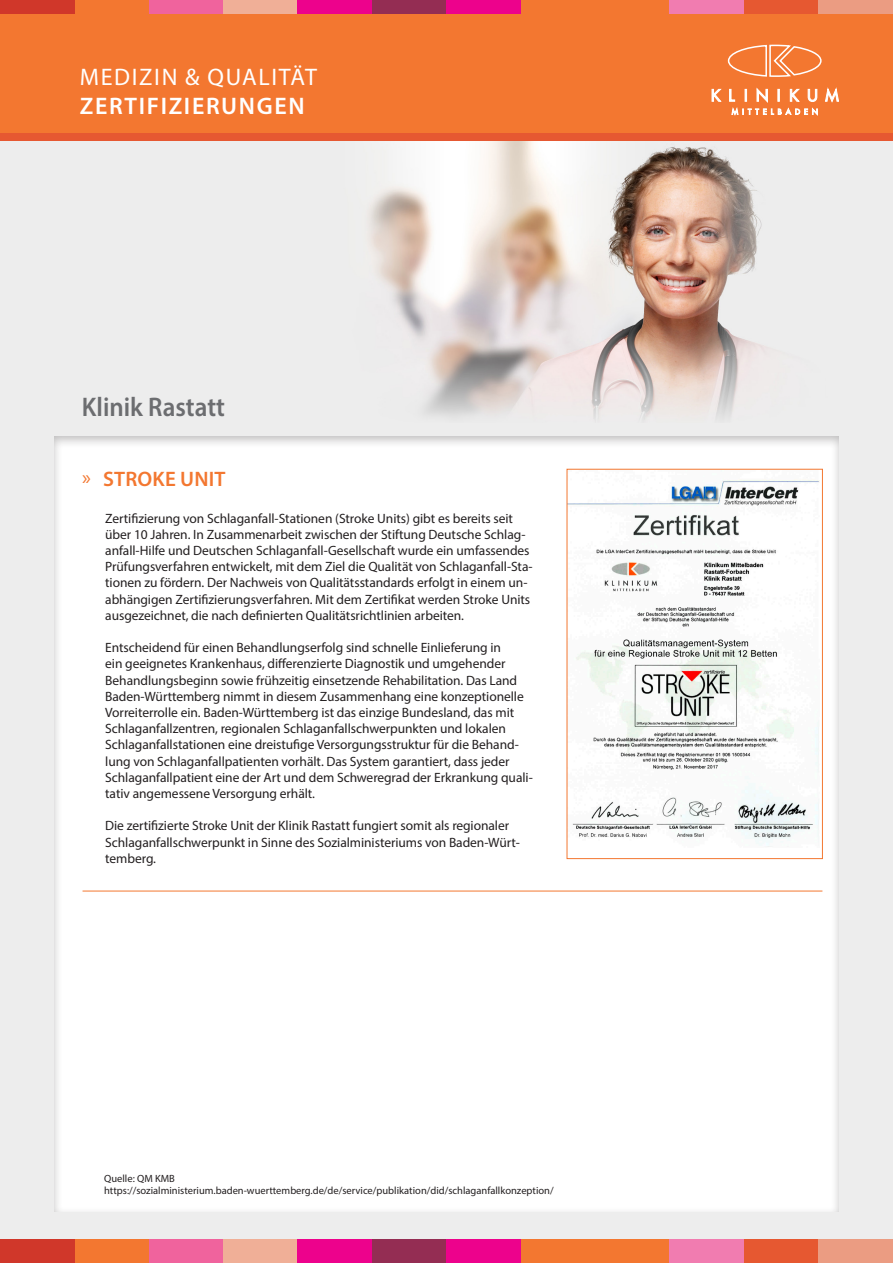
<style>
.page{position:relative;width:893px;height:1263px;background:#fff}
.page>*{position:absolute;margin:0;border:0;box-sizing:border-box;transform-origin:0 0}
.t1{font:600 27px "Myriad Pro";color:#6c6d70;scale:.93 1}
.t2{font:24px "Myriad Pro";letter-spacing:.07em;color:#fff}
.t3{font:600 24px "Myriad Pro";letter-spacing:.07em;color:#fff}
.t4{font:600 21px "Myriad Pro";letter-spacing:.01em;color:#f37730}
.t5{font:13.5px/16.2px "Myriad Pro";letter-spacing:-.005em;color:#231f20}
.t6{font:10.5px/12.6px "Myriad Pro";color:#231f20}
.s1{font-weight:400}
</style>
<div class="page">
<div style="left:0;top:0;width:893px;height:208px;background:#f37730"></div>
<div style="left:0;top:385px;width:893px;height:878px;background:#ededed"></div>
<div style="left:51px;top:437px;width:789px;height:775px;background:#fff"></div>
<div style="left:149px;top:0;width:74px;height:13px;background:#f0639d"></div>
<div style="left:223px;top:0;width:75px;height:13px;background:#f0af97"></div>
<div style="left:298px;top:0;width:74px;height:13px;background:#ed028c"></div>
<div style="left:372px;top:0;width:74px;height:13px;background:#942d53"></div>
<div style="left:446px;top:0;width:75px;height:13px;background:#ed028c"></div>
<div style="left:670px;top:0;width:74px;height:13px;background:#f17cb0"></div>
<div style="left:744px;top:0;width:75px;height:13px;background:#e65831"></div>
<div style="left:819px;top:0;width:74px;height:13px;background:#eb9c82"></div>
<div style="left:0;top:0;width:74px;height:13px;background:#d0372a"></div>
<div style="left:0;top:133px;width:893px;height:9px;background:#e65831"></div>
<svg style="left:712px;top:89px;width:9px;height:13px"></svg>
<svg style="left:729px;top:88px;width:89px;height:27px"></svg>
<svg style="left:825px;top:88px;width:14px;height:14px"></svg>
<svg style="left:727px;top:45px;width:95px;height:32px"></svg>
<img style="left:569px;top:479px;width:250px;height:368px">
<div style="left:567px;top:469px;width:256px;height:390px;border:1px solid #f37730"></div>
<img style="left:0;top:141px;width:893px;height:279px">
<div style="left:74px;top:1239px;width:75px;height:24px;background:#f37730"></div>
<div style="left:149px;top:1239px;width:74px;height:24px;background:#f0639d"></div>
<div style="left:223px;top:1239px;width:75px;height:24px;background:#f0af97"></div>
<div style="left:298px;top:1239px;width:74px;height:24px;background:#ed028c"></div>
<div style="left:372px;top:1239px;width:74px;height:24px;background:#942d53"></div>
<div style="left:446px;top:1239px;width:75px;height:24px;background:#ed028c"></div>
<div style="left:521px;top:1239px;width:74px;height:24px;background:#f37730"></div>
<div style="left:595px;top:1239px;width:75px;height:24px;background:#f37730"></div>
<div style="left:670px;top:1239px;width:74px;height:24px;background:#f17cb0"></div>
<div style="left:744px;top:1239px;width:75px;height:24px;background:#e65831"></div>
<div style="left:819px;top:1239px;width:74px;height:24px;background:#eb9c82"></div>
<div style="left:0;top:1239px;width:74px;height:24px;background:#d0372a"></div>
<hr style="left:83px;top:891px;width:739px;height:1px;background:#f37730">
<h2 class="t2" style="left:80px;top:62px;width:239px">MEDIZIN &amp; QUALITÄT</h2>
<h2 class="t3" style="left:80px;top:90px;width:227px">ZERTIFIZIERUNGEN</h2>
<h1 class="t1" style="left:82px;top:390px;width:155px">Klinik Rastatt</h1>
<h3 class="t4" style="left:82px;top:466px;width:145px"><span class="s1">»</span> STROKE UNIT</h3>
<p class="t5" style="left:105px;top:510px;width:429px">Zertifizierung von Schlaganfall-Stationen (Stroke Units) gibt es bereits seit über 10 Jahren. In Zusammenarbeit zwischen der Stiftung Deutsche Schlag&shy;anfall-Hilfe und Deutschen Schlaganfall-Gesellschaft wurde ein umfassendes Prüfungsverfahren entwickelt, mit dem Ziel die Qualität von Schlaganfall-Sta&shy;tionen zu fördern. Der Nachweis von Qualitätsstandards erfolgt in einem un&shy;abhängigen Zertifizierungsverfahren. Mit dem Zertifikat werden Stroke Units ausgezeichnet, die nach definierten Qualitätsrichtlinien arbeiten.</p>
<p class="t5" style="left:105px;top:639px;width:429px">Entscheidend für einen Behandlungserfolg sind schnelle Einlieferung in<br>ein geeignetes Krankenhaus, differenzierte Diagnostik und umgehender Behandlungsbeginn sowie frühzeitig einsetzende Rehabilitation. Das Land Baden-Württemberg nimmt in diesem Zusammenhang eine konzeptionelle Vorreiterrolle ein. Baden-Württemberg ist das einzige Bundesland, das mit Schlaganfallzentren, regionalen Schlaganfallschwerpunkten und lokalen Schlaganfallstationen eine dreistufige Versorgungsstruktur für die Behand&shy;lung von Schlaganfallpatienten vorhält. Das System garantiert, dass jeder Schlaganfallpatient eine der Art und dem Schweregrad der Erkrankung quali&shy;tativ angemessene Versorgung erhält.</p>
<p class="t5" style="left:105px;top:817px;width:416px">Die zertifizierte Stroke Unit der Klinik Rastatt fungiert somit als regionaler<br>Schlaganfallschwerpunkt in Sinne des Sozialministeriums von Baden-Würt&shy;temberg.</p>
<p class="t6" style="left:104px;top:1171px;width:451px">Quelle: QM KMB https://sozialministerium.baden-wuerttemberg.de/de/service/publikation/did/schlaganfallkonzeption/</p>
</div>
